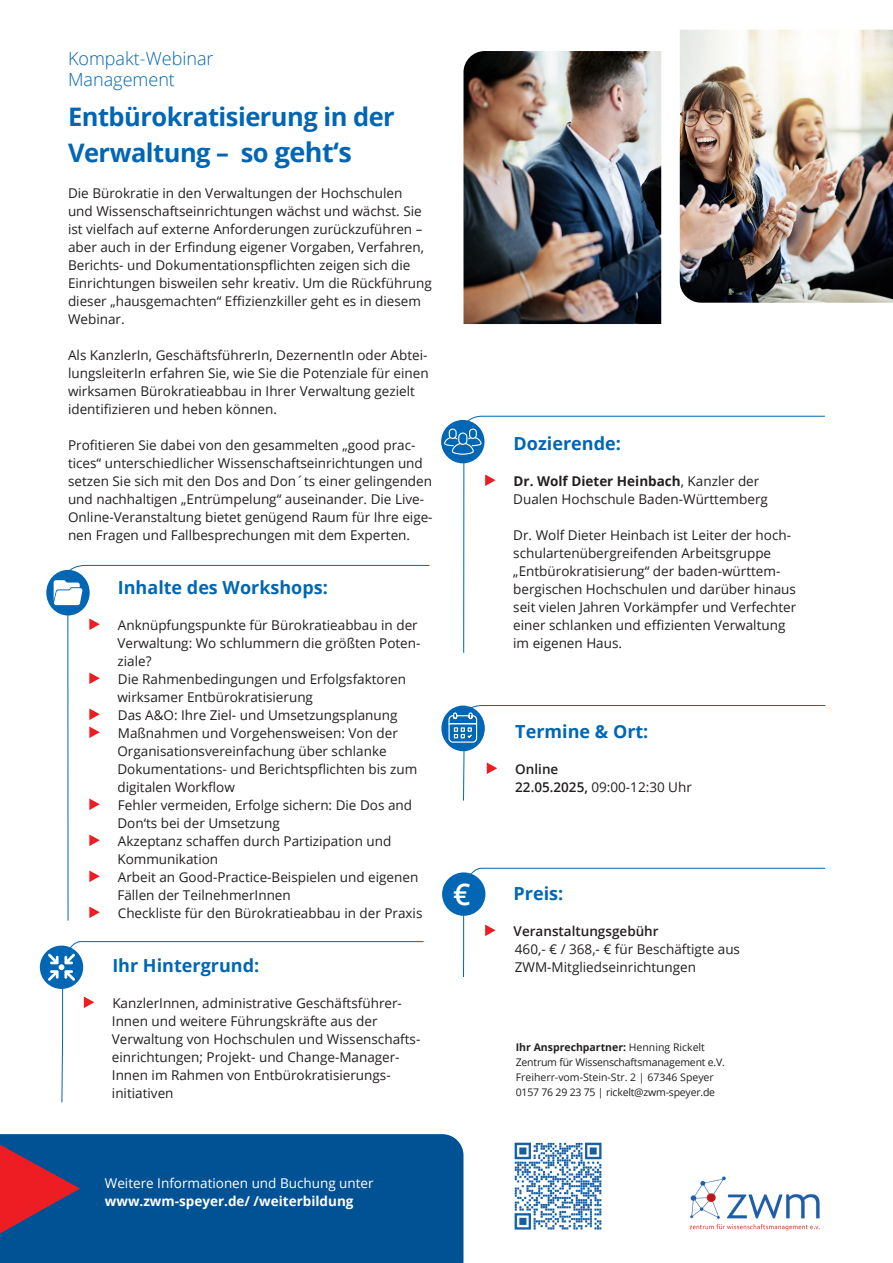
<style>
.page{position:relative;width:893px;height:1263px;background:#fff}
.page>*{position:absolute;margin:0;border:0;box-sizing:border-box;transform-origin:0 0}
.t1{font:600 30px "Open Sans";color:#fff}
.t2{font:700 25.5px/36px "Open Sans";letter-spacing:-.02em;color:#0166b3}
.t3{font:700 18px "Open Sans";color:#0166b3}
.t4{font:300 18px/21px "Open Sans";color:#0166b3}
.t5{font:13.5px/18px "Open Sans";color:#231f20}
.t6{font:13.5px "Open Sans";color:#fff}
.t7{font:700 13.5px "Open Sans";color:#fff}
.t8{font:600 13.5px "Open Sans";color:#231f20}
.t9{font:10.5px/15px "Open Sans";letter-spacing:-.02em;color:#231f20}
.s1{font-size:27px}
.s2{font-weight:700}
.s3{font-weight:600}
</style>
<div class="page">
<img style="left:689px;top:1176px;width:131px;height:55px">
<svg style="left:62px;top:941px;width:362px;height:162px"></svg>
<div style="left:40px;top:945px;width:43px;height:44px;background:#0166b3;border-radius:50%"></div>
<svg style="left:48px;top:954px;width:27px;height:27px"></svg>
<svg style="left:463px;top:416px;width:362px;height:237px"></svg>
<div style="left:441px;top:420px;width:43px;height:43px;background:#0166b3;border-radius:50%"></div>
<svg style="left:443px;top:428px;width:40px;height:27px"></svg>
<div style="left:0;top:1134px;width:463px;height:129px;background:#015294"></div>
<svg style="left:0;top:1144px;width:80px;height:89px;background:#77375b"></svg>
<img style="left:514px;top:1142px;width:88px;height:88px">
<img style="left:680px;top:30px;width:213px;height:273px">
<img style="left:463px;top:51px;width:198px;height:273px">
<svg style="left:67px;top:565px;width:363px;height:356px"></svg>
<div style="left:46px;top:570px;width:44px;height:45px;background:#0166b3;border-radius:50%"></div>
<svg style="left:54px;top:580px;width:28px;height:25px"></svg>
<svg style="left:463px;top:868px;width:363px;height:109px"></svg>
<div style="left:442px;top:872px;width:43px;height:44px;background:#0166b3;border-radius:50%"></div>
<div style="left:441px;top:705px;width:44px;height:46px;background:#0166b3;border-radius:50%"></div>
<svg style="left:448px;top:705px;width:378px;height:96px"></svg>
<p class="t4" style="left:68px;top:47px;width:147px">Kompakt-Webinar<br>Management</p>
<p class="t2" style="left:68px;top:98px;width:328px">Entbürokratisierung in der<br>Verwaltung – so <span class="s1">geht‘s</span></p>
<p class="t5" style="left:68px;top:184px;width:365px">Die Bürokratie in den Verwaltungen der Hochschulen<br>und Wissenschaftseinrichtungen wächst und wächst. Sie ist vielfach auf externe Anforderungen zurückzuführen – aber auch in der Erfindung eigener Vorgaben, Verfahren, Berichts- und Dokumentationspflichten zeigen sich die Einrichtungen bisweilen sehr kreativ. Um die Rückführung dieser „hausgemachten“ Effizienzkiller geht es in diesem Webinar.</p>
<p class="t5" style="left:68px;top:346px;width:362px">Als KanzlerIn, GeschäftsführerIn, DezernentIn oder Abtei&shy;lungsleiterIn erfahren Sie, wie Sie die Potenziale für einen wirksamen Bürokratieabbau in Ihrer Verwaltung gezielt identifizieren und heben können.</p>
<p class="t5" style="left:68px;top:436px;width:366px">Profitieren Sie dabei von den gesammelten „good prac&shy;tices“ unterschiedlicher Wissenschaftseinrichtungen und setzen Sie sich mit den Dos and Don´ts einer gelingenden und nachhaltigen „Entrümpelung“ auseinander. Die Live-Online-Veranstaltung bietet genügend Raum für Ihre eige&shy;nen Fragen und Fallbesprechungen mit dem Experten.</p>
<p class="t3" style="left:118px;top:575px;width:212px">Inhalte des Workshops:</p>
<p class="t5" style="left:117px;top:616px;width:305px">Anknüpfungspunkte für Bürokratieabbau in der<br>Verwaltung: Wo schlummern die größten Poten&shy;ziale?</p>
<p class="t5" style="left:117px;top:670px;width:290px">Die Rahmenbedingungen und Erfolgsfaktoren wirksamer Entbürokratisierung</p>
<p class="t5" style="left:118px;top:706px;width:281px">Das A&amp;O: Ihre Ziel- und Umsetzungsplanung</p>
<p class="t5" style="left:117px;top:724px;width:282px">Maßnahmen und Vorgehensweisen: Von der<br>Organisationsvereinfachung über schlanke</p>
<p class="t5" style="left:117px;top:760px;width:301px">Dokumentations- und Berichtspflichten bis zum</p>
<p class="t5" style="left:117px;top:778px;width:119px">digitalen Workflow</p>
<p class="t5" style="left:118px;top:796px;width:296px">Fehler vermeiden, Erfolge sichern: Die Dos and</p>
<p class="t5" style="left:117px;top:814px;width:164px">Don‘ts bei der Umsetzung</p>
<p class="t5" style="left:118px;top:832px;width:275px">Akzeptanz schaffen durch Partizipation und</p>
<p class="t5" style="left:117px;top:850px;width:102px">Kommunikation</p>
<p class="t5" style="left:117px;top:868px;width:302px">Arbeit an Good-Practice-Beispielen und eigenen<br>Fällen der TeilnehmerInnen</p>
<p class="t5" style="left:118px;top:904px;width:306px">Checkliste für den Bürokratieabbau in der Praxis</p>
<p class="t3" style="left:112px;top:953px;width:148px">Ihr Hintergrund:</p>
<p class="t5" style="left:112px;top:994px;width:291px">KanzlerInnen, administrative Geschäftsführer-<br>Innen und weitere Führungskräfte aus der</p>
<p class="t5" style="left:112px;top:1030px;width:310px">Verwaltung von Hochschulen und Wissenschafts-</p>
<p class="t5" style="left:112px;top:1048px;width:289px">einrichtungen; Projekt- und Change-Manager-</p>
<p class="t5" style="left:112px;top:1066px;width:280px">Innen im Rahmen von Entbürokratisierungs-</p>
<p class="t5" style="left:112px;top:1084px;width:63px">initiativen</p>
<p class="t1" style="left:453px;top:873px;width:19px">€</p>
<p class="t6" style="left:105px;top:1174px;width:270px">Weitere Informationen und Buchung unter</p>
<p class="t7" style="left:105px;top:1192px;width:250px">www.zwm-speyer.de/ /weiterbildung</p>
<p class="t3" style="left:514px;top:431px;width:109px">Dozierende:</p>
<p class="t5" style="left:513px;top:472px;width:256px"><span class="s2">Dr. Wolf Dieter Heinbach</span>, Kanzler der<br>Dualen Hochschule Baden-Württemberg</p>
<p class="t5" style="left:513px;top:526px;width:279px">Dr. Wolf Dieter Heinbach ist Leiter der hoch-</p>
<p class="t5" style="left:513px;top:544px;width:259px">schulartenübergreifenden Arbeitsgruppe</p>
<p class="t5" style="left:513px;top:562px;width:269px">„Entbürokratisierung“ der baden-württem-</p>
<p class="t5" style="left:513px;top:580px;width:284px">bergischen Hochschulen und darüber hinaus</p>
<p class="t5" style="left:513px;top:598px;width:285px">seit vielen Jahren Vorkämpfer und Verfechter</p>
<p class="t5" style="left:513px;top:616px;width:274px">einer schlanken und effizienten Verwaltung</p>
<p class="t5" style="left:513px;top:634px;width:110px">im eigenen Haus.</p>
<p class="t3" style="left:515px;top:719px;width:135px">Termine &amp; Ort:</p>
<p class="t8" style="left:515px;top:760px;width:45px">Online</p>
<p class="t5" style="left:515px;top:778px;width:178px"><span class="s3">22.05.2025,</span> 09:00-12:30 Uhr</p>
<p class="t3" style="left:514px;top:881px;width:51px">Preis:</p>
<p class="t8" style="left:514px;top:922px;width:147px">Veranstaltungsgebühr</p>
<p class="t5" style="left:515px;top:940px;width:227px">460,- € / 368,- € für Beschäftigte aus<br>ZWM-Mitgliedseinrichtungen</p>
<p class="t9" style="left:516px;top:1039px;width:211px"><span class="s2">Ihr Ansprechpartner:</span> Henning Rickelt Zentrum für Wissenschaftsmanagement e.V.<br>Freiherr-vom-Stein-Str. 2 | 67346 Speyer 0157 76 29 23 75 | rickelt@zwm-speyer.de</p>
</div>
